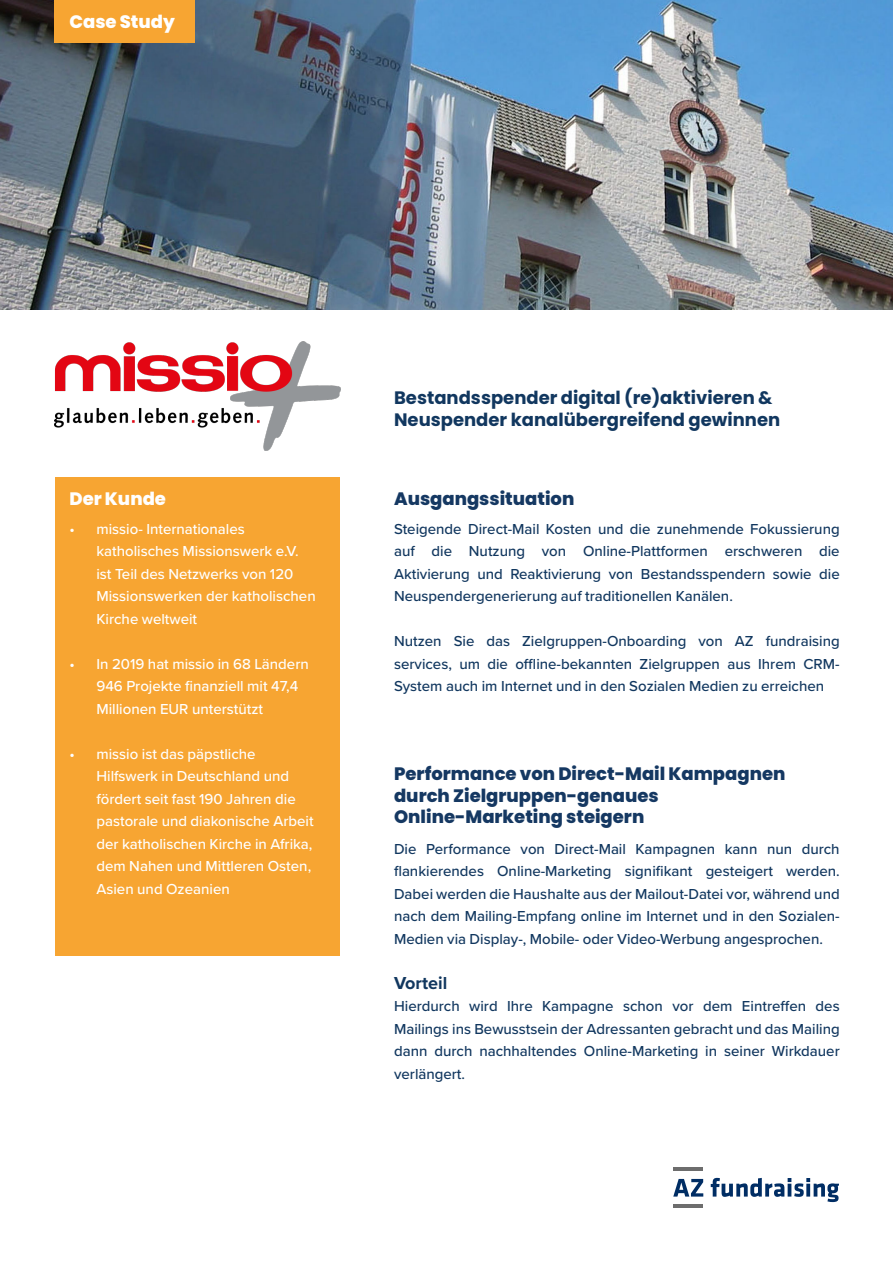
<style>
.page{position:relative;width:893px;height:1263px;background:#fff}
.page>*{position:absolute;margin:0;border:0;box-sizing:border-box;transform-origin:0 0}
.t1{font:800 18px/21.6px "Poppins";color:#153862}
.t2{font:700 18px/21.6px "Poppins";color:#11375f}
.t3{font:800 18px "Poppins";color:#fff}
.t4{font:700 18px "Proxima Nova";color:#11375f}
.t5{font:500 15px/22.5px "Proxima Nova";color:#11375f;text-align:justify}
.t6{font:500 15px/22.5px "Proxima Nova";color:#fff}
</style>
<div class="page">
<img style="left:0;top:0;width:893px;height:310px">
<img style="left:54px;top:342px;width:286px;height:108px">
<div style="left:55px;top:478px;width:284px;height:478px;background:#f7a532"></div>
<div style="left:54px;top:0;width:141px;height:43px;background:#f7a532"></div>
<svg style="left:673px;top:1178px;width:166px;height:24px"></svg>
<hr style="left:673px;top:1168px;width:30px;height:3px;background:#6d6d6d">
<hr style="left:673px;top:1204px;width:30px;height:4px;background:#6d6d6d">
<p class="t3" style="left:69px;top:12px;width:107px">Case Study</p>
<p class="t3" style="left:69px;top:488px;width:98px">Der Kunde</p>
<p class="t6" style="left:96px;top:517px;width:221px;text-indent:-27px">• missio- Internationales katholisches Missionswerk e.V. ist Teil des Netzwerks von 120<br>Missionswerken der katholischen<br>Kirche weltweit</p>
<p class="t6" style="left:96px;top:652px;width:214px;text-indent:-27px">• In 2019 hat missio in 68 Ländern<br>946 Projekte finanziell mit 47,4<br>Millionen EUR unterstützt</p>
<p class="t6" style="left:96px;top:742px;width:219px;text-indent:-27px">• missio ist das päpstliche<br>Hilfswerk in Deutschland und fördert seit fast 190 Jahren die pastorale und diakonische Arbeit der katholischen Kirche in Afrika, dem Nahen und Mittleren Osten,<br>Asien und Ozeanien</p>
<p class="t2" style="left:394px;top:387px;width:388px">Bestandsspender digital (re)aktivieren &amp;<br>Neuspender kanalübergreifend gewinnen</p>
<p class="t1" style="left:394px;top:488px;width:182px">Ausgangssituation</p>
<p class="t5" style="left:394px;top:517px;width:447px">Steigende Direct-Mail Kosten und die zunehmende Fokussierung auf die Nutzung von Online-Plattformen erschweren die Aktivierung und Reaktivierung von Bestandsspendern sowie die Neuspendergenerierung auf traditionellen Kanälen.</p>
<p class="t5" style="left:394px;top:629px;width:447px">Nutzen Sie das Zielgruppen-Onboarding von AZ fundraising services, um die offline-bekannten Zielgruppen aus Ihrem CRM-System auch im Internet und in den Sozialen Medien zu erreichen</p>
<p class="t1" style="left:394px;top:763px;width:393px">Performance von Direct-Mail Kampagnen durch Zielgruppen-genaues</p>
<p class="t1" style="left:394px;top:806px;width:252px">Online-Marketing steigern</p>
<p class="t5" style="left:394px;top:837px;width:447px">Die Performance von Direct-Mail Kampagnen kann nun durch flankierendes Online-Marketing signifikant gesteigert werden.<br>Dabei werden die Haushalte aus der Mailout-Datei vor, während und nach dem Mailing-Empfang online im Internet und in den Sozialen-Medien via Display-, Mobile- oder Video-Werbung angesprochen.</p>
<p class="t4" style="left:394px;top:969px;width:55px">Vorteil</p>
<p class="t5" style="left:394px;top:994px;width:447px">Hierdurch wird Ihre Kampagne schon vor dem Eintreffen des Mailings ins Bewusstsein der Adressanten gebracht und das Mailing dann durch nachhaltendes Online-Marketing in seiner Wirkdauer verlängert.</p>
</div>
